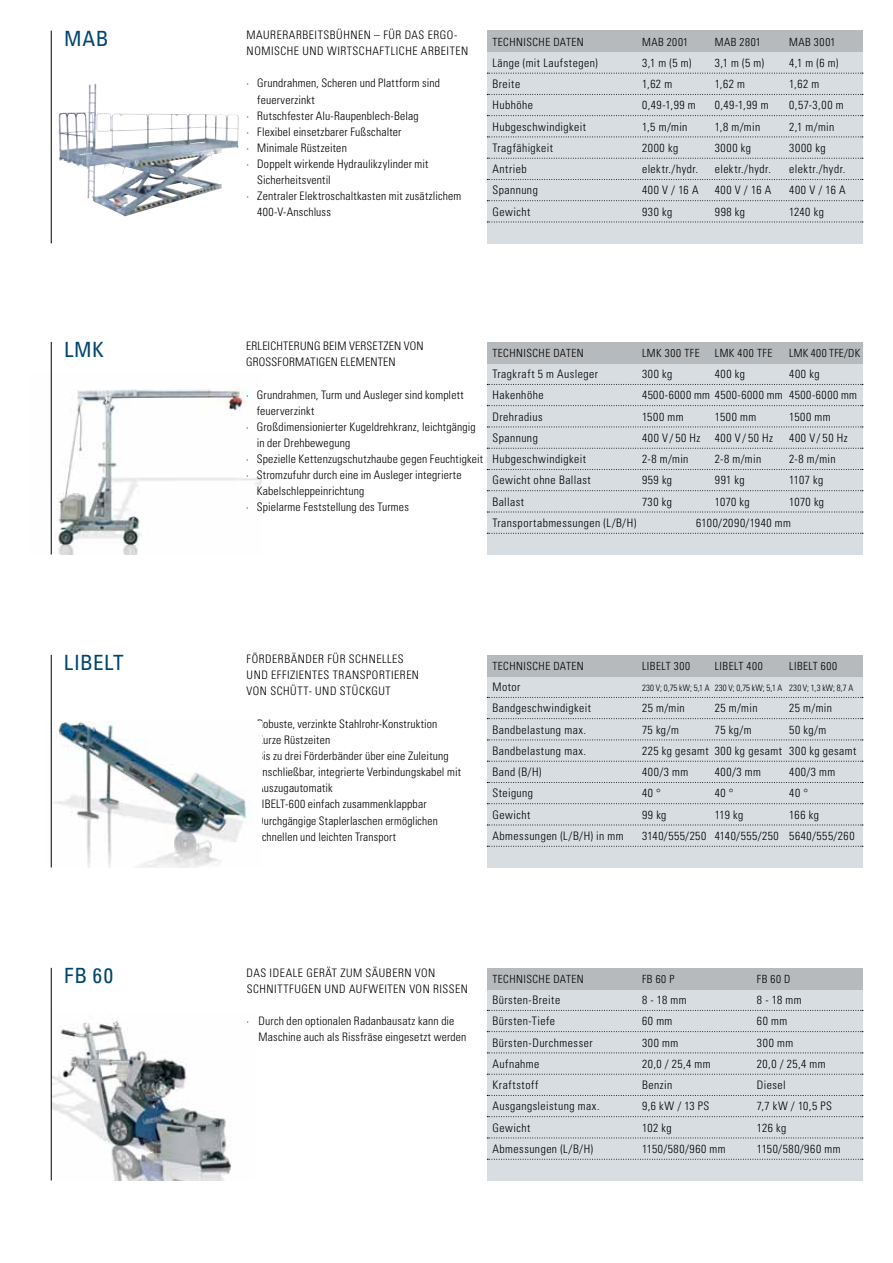
<style>
.page{position:relative;width:893px;height:1263px;background:#fff}
.page>*{position:absolute;margin:0;border:0;box-sizing:border-box;transform-origin:0 0}
.t1{font:condensed 21px "Univers";letter-spacing:.03em;color:#00466d}
.t2{font:300 condensed 11.7px/21.3px "Univers";letter-spacing:.03em;color:#000}
.t3{font:300 condensed 11.7px/16px "Univers";letter-spacing:.05em;color:#000}
.t4{font:300 condensed 11.7px "Univers";letter-spacing:.01em;color:#000}
.t5{font:300 condensed 11.25px "Univers";letter-spacing:.045em;color:#000}
.t6{font:300 condensed 11.25px "Univers";letter-spacing:.02em;color:#000}
.t7{font:300 condensed 9px "Univers";letter-spacing:.02em;color:#000}
</style>
<div class="page">
<img style="left:50px;top:373px;width:211px;height:181px">
<img style="left:52px;top:1020px;width:180px;height:160px">
<img style="left:58px;top:83px;width:181px;height:133px">
<img style="left:50px;top:721px;width:202px;height:146px">
<div style="left:487px;top:676px;width:375px;height:191px;background:#d7dde1"></div>
<div style="left:487px;top:52px;width:375px;height:191px;background:#d7dde1"></div>
<div style="left:487px;top:363px;width:375px;height:191px;background:#d7dde1"></div>
<svg style="left:487px;top:697px;width:376px;height:1px"></svg>
<svg style="left:487px;top:73px;width:376px;height:1px"></svg>
<svg style="left:487px;top:384px;width:376px;height:1px"></svg>
<svg style="left:487px;top:718px;width:376px;height:1px"></svg>
<svg style="left:487px;top:94px;width:376px;height:1px"></svg>
<svg style="left:487px;top:405px;width:376px;height:1px"></svg>
<svg style="left:487px;top:739px;width:376px;height:1px"></svg>
<svg style="left:487px;top:115px;width:376px;height:1px"></svg>
<svg style="left:487px;top:427px;width:376px;height:1px"></svg>
<svg style="left:487px;top:761px;width:376px;height:1px"></svg>
<svg style="left:487px;top:782px;width:376px;height:1px"></svg>
<svg style="left:487px;top:137px;width:376px;height:1px"></svg>
<svg style="left:487px;top:158px;width:376px;height:1px"></svg>
<svg style="left:487px;top:448px;width:376px;height:1px"></svg>
<svg style="left:487px;top:469px;width:376px;height:1px"></svg>
<svg style="left:487px;top:803px;width:376px;height:1px"></svg>
<svg style="left:487px;top:825px;width:376px;height:1px"></svg>
<svg style="left:487px;top:846px;width:376px;height:1px"></svg>
<svg style="left:487px;top:179px;width:376px;height:1px"></svg>
<svg style="left:487px;top:200px;width:376px;height:1px"></svg>
<svg style="left:487px;top:222px;width:376px;height:1px"></svg>
<svg style="left:487px;top:490px;width:376px;height:1px"></svg>
<svg style="left:487px;top:512px;width:376px;height:1px"></svg>
<svg style="left:487px;top:533px;width:376px;height:1px"></svg>
<div style="left:487px;top:655px;width:375px;height:21px;background:#b6babd"></div>
<div style="left:487px;top:31px;width:375px;height:21px;background:#b6babd"></div>
<div style="left:487px;top:342px;width:375px;height:21px;background:#b6babd"></div>
<div style="left:487px;top:989px;width:375px;height:191px;background:#d7dde1"></div>
<svg style="left:487px;top:1010px;width:376px;height:1px"></svg>
<svg style="left:487px;top:1031px;width:376px;height:1px"></svg>
<svg style="left:487px;top:1052px;width:376px;height:1px"></svg>
<svg style="left:487px;top:1074px;width:376px;height:1px"></svg>
<svg style="left:487px;top:1095px;width:376px;height:1px"></svg>
<svg style="left:487px;top:1116px;width:376px;height:1px"></svg>
<svg style="left:487px;top:1137px;width:376px;height:1px"></svg>
<svg style="left:487px;top:1159px;width:376px;height:1px"></svg>
<div style="left:487px;top:968px;width:375px;height:21px;background:#b6babd"></div>
<hr style="left:51px;top:968px;width:1px;height:212px;background:#000">
<hr style="left:51px;top:655px;width:1px;height:212px;background:#000">
<hr style="left:51px;top:342px;width:1px;height:212px;background:#000">
<hr style="left:51px;top:31px;width:1px;height:212px;background:#000">
<h1 class="t1" style="left:64px;top:25px;width:32px">MAB</h1>
<p class="t3" style="left:247px;top:27px;width:223px">MAURERARBEITSBÜHNEN – FÜR DAS ERGO-<br>NOMISCHE UND WIRTSCHAFTLICHE ARBEITEN</p>
<p class="t2" style="left:247px;top:72px;width:195px">· Grundrahmen, Scheren und Plattform sind</p>
<p class="t2" style="left:257px;top:89px;width:59px">feuerverzinkt</p>
<p class="t2" style="left:247px;top:105px;width:174px">· Rutschfester Alu-Raupenblech-Belag</p>
<p class="t2" style="left:247px;top:121px;width:156px">· Flexibel einsetzbarer Fußschalter</p>
<p class="t2" style="left:247px;top:137px;width:102px">· Minimale Rüstzeiten</p>
<p class="t2" style="left:247px;top:153px;width:183px">· Doppelt wirkende Hydraulikzylinder mit</p>
<p class="t2" style="left:257px;top:169px;width:75px">Sicherheitsventil</p>
<p class="t2" style="left:247px;top:185px;width:216px">· Zentraler Elektroschaltkasten mit zusätzlichem</p>
<p class="t2" style="left:257px;top:201px;width:75px">400-V-Anschluss</p>
<p class="t5" style="left:492px;top:35px;width:93px">TECHNISCHE DATEN</p>
<p class="t2" style="left:492px;top:52px;width:107px">Länge (mit Laufstegen)<br>Breite<br>Hubhöhe<br>Hubgeschwindigkeit<br>Tragfähigkeit<br>Antrieb<br>Spannung<br>Gewicht</p>
<p class="t5" style="left:642px;top:35px;width:48px">MAB 2001</p>
<p class="t2" style="left:642px;top:52px;width:58px">3,1 m (5 m)<br>1,62 m<br>0,49-1,99 m<br>1,5 m/min<br>2000 kg elektr./hydr.<br>400 V / 16 A<br>930 kg</p>
<p class="t5" style="left:715px;top:35px;width:48px">MAB 2801</p>
<p class="t2" style="left:715px;top:52px;width:58px">3,1 m (5 m)<br>1,62 m<br>0,49-1,99 m<br>1,8 m/min<br>3000 kg elektr./hydr.<br>400 V / 16 A<br>998 kg</p>
<p class="t5" style="left:789px;top:35px;width:48px">MAB 3001</p>
<p class="t2" style="left:789px;top:52px;width:58px">4,1 m (6 m)<br>1,62 m<br>0,57-3,00 m<br>2,1 m/min<br>3000 kg elektr./hydr.<br>400 V / 16 A<br>1240 kg</p>
<h1 class="t1" style="left:64px;top:336px;width:39px">LMK</h1>
<h1 class="t1" style="left:64px;top:649px;width:61px">LIBELT</h1>
<p class="t2" style="left:246px;top:338px;width:179px;line-height:16px">ERLEICHTERUNG BEIM VERSETZEN VON<br>GROSSFORMATIGEN ELEMENTEN</p>
<p class="t2" style="left:246px;top:384px;width:219px">· Grundrahmen, Turm und Ausleger sind komplett</p>
<p class="t2" style="left:257px;top:400px;width:59px">feuerverzinkt</p>
<p class="t2" style="left:246px;top:416px;width:231px">· Großdimensionierter Kugeldrehkranz, leichtgängig</p>
<p class="t2" style="left:257px;top:432px;width:95px">in der Drehbewegung</p>
<p class="t2" style="left:246px;top:448px;width:238px">· Spezielle Kettenzugschutzhaube gegen Feuchtigkeit</p>
<p class="t2" style="left:246px;top:464px;width:217px">· Stromzufuhr durch eine im Ausleger integrierte</p>
<p class="t2" style="left:257px;top:480px;width:109px">Kabelschleppeinrichtung</p>
<p class="t2" style="left:246px;top:496px;width:164px">· Spielarme Feststellung des Turmes</p>
<p class="t5" style="left:492px;top:346px;width:93px">TECHNISCHE DATEN</p>
<p class="t2" style="left:492px;top:363px;width:145px">Tragkraft 5 m Ausleger<br>Hakenhöhe<br>Drehradius<br>Spannung<br>Hubgeschwindigkeit<br>Gewicht ohne Ballast<br>Ballast<br>Transportabmessungen (L/B/H)</p>
<p class="t5" style="left:642px;top:346px;width:59px">LMK 300 TFE</p>
<p class="t2" style="left:642px;top:363px;width:32px">300 kg</p>
<p class="t2" style="left:642px;top:384px;width:142px">4500-6000 mm 4500-6000 mm</p>
<p class="t2" style="left:642px;top:406px;width:43px">1500 mm</p>
<p class="t2" style="left:642px;top:427px;width:60px">400 V/ 50 Hz</p>
<p class="t2" style="left:642px;top:448px;width:48px">2-8 m/min</p>
<p class="t2" style="left:642px;top:469px;width:32px">959 kg</p>
<p class="t2" style="left:642px;top:491px;width:31px">730 kg</p>
<p class="t2" style="left:696px;top:512px;width:96px">6100/2090/1940 mm</p>
<p class="t5" style="left:715px;top:346px;width:59px">LMK 400 TFE</p>
<p class="t2" style="left:715px;top:363px;width:32px">400 kg</p>
<p class="t2" style="left:715px;top:406px;width:60px">1500 mm<br>400 V/ 50 Hz<br>2-8 m/min<br>991 kg<br>1070 kg</p>
<p class="t6" style="left:789px;top:346px;width:73px">LMK 400 TFE/DK</p>
<p class="t2" style="left:789px;top:363px;width:69px">400 kg<br>4500-6000 mm<br>1500 mm<br>400 V/ 50 Hz<br>2-8 m/min<br>1107 kg<br>1070 kg</p>
<p class="t2" style="left:247px;top:651px;width:174px;line-height:16px">FÖRDERBÄNDER FÜR SCHNELLES<br>UND EFFIZIENTES TRANSPORTIEREN<br>VON SCHÜTT- UND STÜCKGUT</p>
<p class="t4" style="left:247px;top:716px;width:192px">· Robuste, verzinkte Stahlrohr-Konstruktion</p>
<p class="t2" style="left:247px;top:729px;width:85px">· Kurze Rüstzeiten</p>
<p class="t2" style="left:247px;top:745px;width:204px">· Bis zu drei Förderbänder über eine Zuleitung</p>
<p class="t2" style="left:257px;top:761px;width:205px">anschließbar, integrierte Verbindungskabel mit</p>
<p class="t2" style="left:257px;top:777px;width:77px">Auszugautomatik</p>
<p class="t2" style="left:247px;top:793px;width:182px">· LIBELT-600 einfach zusammenklappbar</p>
<p class="t2" style="left:247px;top:809px;width:193px">· Durchgängige Staplerlaschen ermöglichen</p>
<p class="t2" style="left:257px;top:826px;width:140px">schnellen und leichten Transport</p>
<p class="t5" style="left:492px;top:659px;width:93px">TECHNISCHE DATEN</p>
<p class="t2" style="left:492px;top:676px;width:133px">Motor<br>Bandgeschwindigkeit<br>Bandbelastung max.<br>Bandbelastung max.<br>Band (B/H)<br>Steigung<br>Gewicht<br>Abmessungen (L/B/H) in mm</p>
<p class="t5" style="left:642px;top:659px;width:50px">LIBELT 300</p>
<p class="t7" style="left:642px;top:682px;width:69px">230 V; 0,75 kW; 5,1 A</p>
<p class="t2" style="left:642px;top:697px;width:68px">25 m/min<br>75 kg/m<br>225 kg gesamt<br>400/3 mm<br>40 °<br>99 kg<br>3140/555/250</p>
<p class="t5" style="left:715px;top:659px;width:50px">LIBELT 400</p>
<p class="t7" style="left:715px;top:682px;width:69px">230 V; 0,75 kW; 5,1 A</p>
<p class="t2" style="left:715px;top:697px;width:69px">25 m/min<br>75 kg/m<br>300 kg gesamt<br>400/3 mm<br>40 °<br>119 kg<br>4140/555/250</p>
<p class="t5" style="left:789px;top:659px;width:50px">LIBELT 600</p>
<p class="t7" style="left:789px;top:682px;width:66px">230 V; 1,3 kW; 8,7 A</p>
<p class="t2" style="left:789px;top:697px;width:69px">25 m/min<br>50 kg/m<br>300 kg gesamt<br>400/3 mm<br>40 °<br>166 kg<br>5640/555/260</p>
<h1 class="t1" style="left:64px;top:962px;width:50px">FB 60</h1>
<p class="t2" style="left:247px;top:965px;width:190px;line-height:16px">DAS IDEALE GERÄT ZUM SÄUBERN VON<br>SCHNITTFUGEN und</p>
<p class="t2" style="left:349px;top:978px;width:8px">aufweiten</p>
<p class="t2" style="left:409px;top:978px;width:8px">von</p>
<p class="t2" style="left:433px;top:978px;width:7px">rissen</p>
<p class="t2" style="left:259px;top:1013px;width:209px;line-height:16px;text-indent:-12px">· Durch den optionalen Radanbausatz kann die<br>Maschine auch als Rissfräse eingesetzt werden</p>
<p class="t5" style="left:492px;top:972px;width:93px">TECHNISCHE DATEN</p>
<p class="t2" style="left:492px;top:989px;width:109px">Bürsten-Breite<br>Bürsten-Tiefe<br>Bürsten-Durchmesser<br>Aufnahme<br>Kraftstoff<br>Ausgangsleistung max.<br>Gewicht<br>Abmessungen (L/B/H)</p>
<p class="t5" style="left:642px;top:972px;width:34px">FB 60 P</p>
<p class="t2" style="left:642px;top:989px;width:85px">8 - 18 mm<br>60 mm<br>300 mm<br>20,0 / 25,4 mm<br>Benzin<br>9,6 kW / 13 PS<br>102 kg<br>1150/580/960 mm</p>
<p class="t5" style="left:757px;top:972px;width:35px">FB 60 D</p>
<p class="t2" style="left:757px;top:989px;width:85px">8 - 18 mm<br>60 mm<br>300 mm<br>20,0 / 25,4 mm<br>Diesel<br>7,7 kW / 10,5 PS<br>126 kg<br>1150/580/960 mm</p>
</div>
